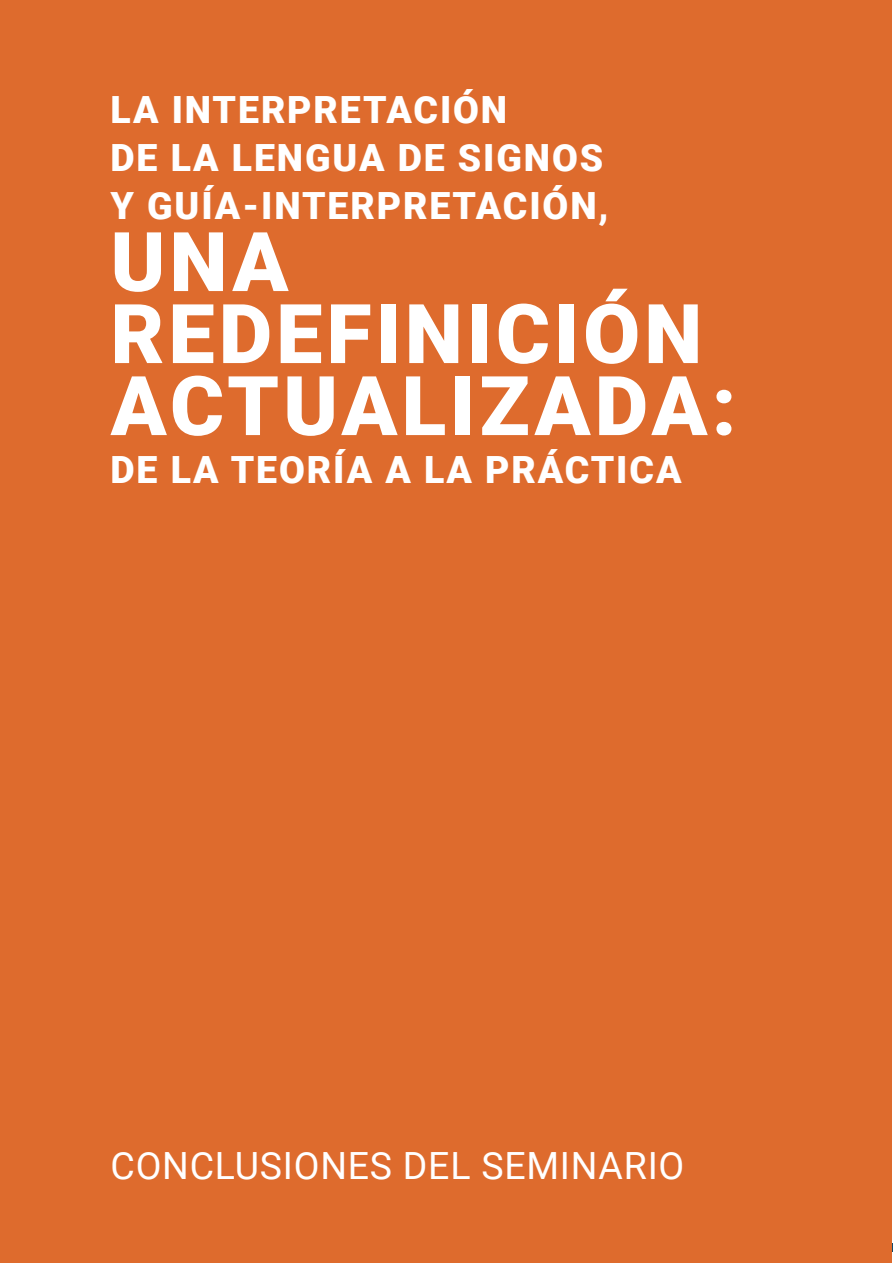
<style>
.page{position:relative;width:893px;height:1263px;background:#fff}
.page>*{position:absolute;margin:0;border:0;box-sizing:border-box;transform-origin:0 0}
.t1{font:900 82.5px "Roboto";letter-spacing:.05em;color:#fff}
.t2{font:900 37.5px "Roboto";letter-spacing:.05em;color:#fff}
.t3{font:37.5px "Roboto";letter-spacing:.02em;color:#fff}
</style>
<div class="page">
<div style="left:848px;top:1243px;width:45px;height:8px;background:#124b6b"></div>
<div style="left:1px;top:0;width:891px;height:1262px;background:#de6b2d"></div>
<p class="t2" style="left:111px;top:83px;width:398px">LA INTERPRETACIÓN</p>
<p class="t2" style="left:111px;top:131px;width:494px">DE LA LENGUA DE SIGNOS</p>
<p class="t2" style="left:111px;top:179px;width:500px">Y GUÍA-INTERPRETACIÓN,</p>
<p class="t1" style="left:111px;top:204px;width:179px">UNA</p>
<p class="t1" style="left:111px;top:276px;width:593px">REDEFINICIÓN</p>
<p class="t1" style="left:111px;top:348px;width:627px">ACTUALIZADA:</p>
<p class="t2" style="left:111px;top:443px;width:572px">DE LA TEORÍA A LA PRÁCTICA</p>
<p class="t3" style="left:111px;top:1139px;width:575px">CONCLUSIONES DEL SEMINARIO</p>
</div>
